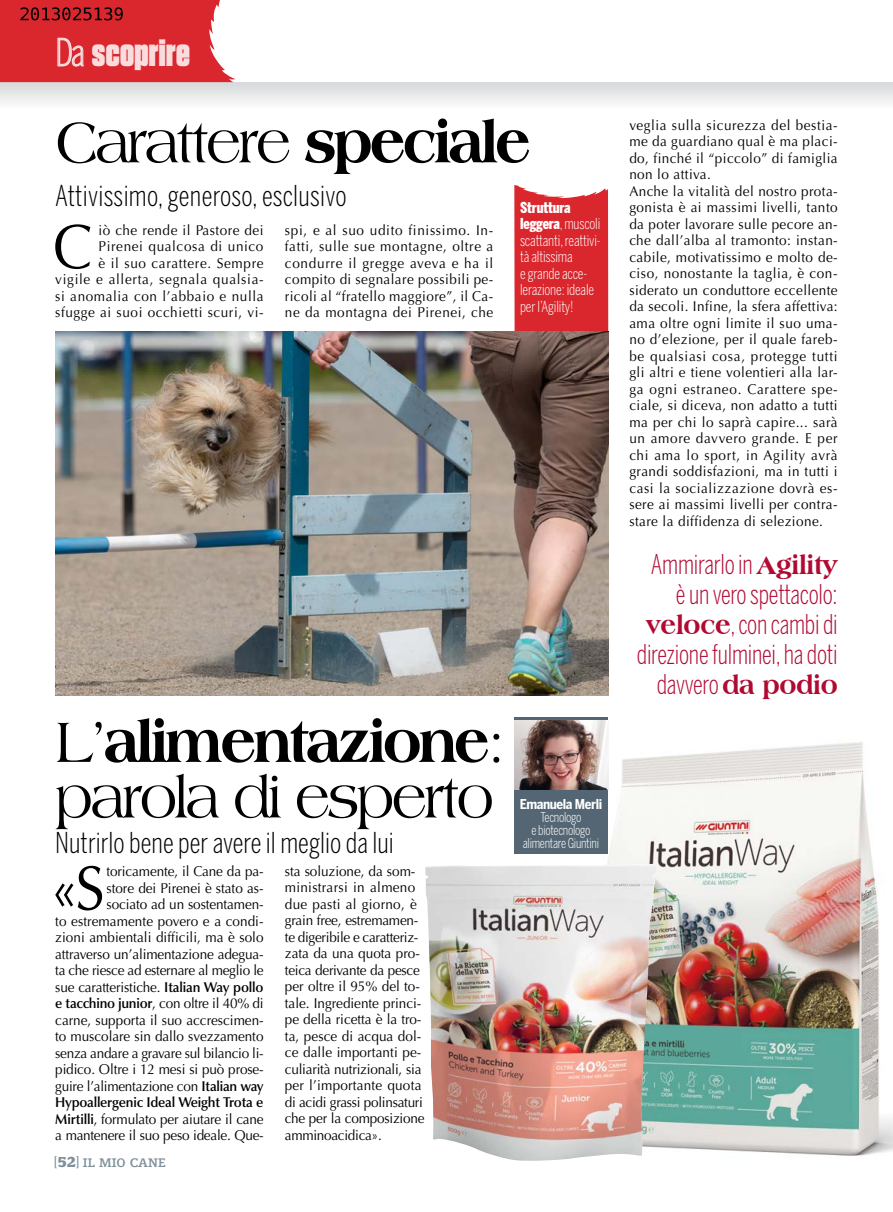
<style>
.page{position:relative;width:893px;height:1212px;background:#fff}
.page>*{position:absolute;margin:0;border:0;box-sizing:border-box;transform-origin:0 0}
.t1{font:62.4px "Optima LT Std";color:#000;scale:.95 1}
.t2{font:60px/55.5px "Americana BT";letter-spacing:-.05em;color:#000}
.t3{font:900 37.5px "Tungsten";letter-spacing:.01em;color:#fff}
.t4{font:300 28.5px "Benton Sans Comp";color:#000}
.t5{font:300 27px/30px "Benton Sans Comp";letter-spacing:-.01em;color:#b10a32;text-align:right;scale:.95 1}
.t6{font:300 15px/16.5px "Benton Sans Comp";letter-spacing:-.01em;color:#fff}
.t7{font:14.25px/16.5px "Optima LT Std";letter-spacing:.03em;color:#000;text-align:justify;scale:.95 1}
.t8{font:14.25px/16.5px "Optima LT Std";letter-spacing:-.01em;color:#000;text-align:right;scale:.95 1}
.t9{font:14.25px/16.5px "Optima LT Std";letter-spacing:-.005em;color:#000;scale:.95 1}
.t10{font:300 13.5px/12.8px "Benton Sans Comp";letter-spacing:-.02em;color:#fff;text-align:center}
.t11{font:700 13.5px "Benton Sans Cond";letter-spacing:-.03em;color:#fff}
.t12{font:12.9px "Siseriff LT Std";color:#7f8f99;scale:1.16 1}
.s1{font-family:"Benton Sans Comp";font-weight:300}
.s2{font-weight:800}
.s3{font-family:"Americana BT";font-weight:800}
.s4{font-weight:900}
.s5{font-weight:600}
.s6{font-size:15px}
.s7{font-weight:700;font-size:15px}
</style>
<div class="page">
<img style="left:525px;top:727px;width:368px;height:429px">
<svg style="left:514px;top:185px;width:94px;height:147px;background:#da353a"></svg>
<div style="left:514px;top:716px;width:94px;height:137px;background:#546674"></div>
<img style="left:514px;top:720px;width:94px;height:69px">
<img style="left:55px;top:332px;width:553px;height:363px">
<svg style="left:0;top:82px;width:893px;height:21px;fill:#e5e6e6"></svg>
<img style="left:425px;top:864px;width:231px;height:297px">
<svg style="left:0;top:0;width:235px;height:82px;background:#d7393f"></svg>
<h3 class="t3" style="left:55px;top:32px;width:136px"><span class="s1">Da</span> scoprire</h3>
<h2 class="t2" style="left:55px;top:114px;width:477px">Carattere <span class="s2">speciale</span></h2>
<p class="t7" style="left:629px;top:117px;width:221px;text-align:left">veglia sulla sicurezza del bestia&shy;me da guardiano qual è ma placi&shy;do, finché il “piccolo” di famiglia non lo attiva.<br>Anche la vitalità del nostro prota&shy;gonista è ai massimi livelli, tanto da poter lavorare sulle pecore an&shy;che dall’alba al tramonto: instan&shy;cabile, motivatissimo e molto de&shy;ciso, nonostante la taglia, è con&shy;siderato un conduttore eccellente da secoli. Infine, la sfera affettiva: ama oltre ogni limite il suo uma&shy;no d’elezione, per il quale fareb&shy;be qualsiasi cosa, protegge tutti gli altri e tiene volentieri alla lar&shy;ga ogni estraneo. Carattere spe&shy;ciale, si diceva, non adatto a tutti ma per chi lo saprà capire... sarà un amore davvero grande. E per chi ama lo sport, in Agility avrà grandi soddisfazioni, ma in tutti i casi la socializzazione dovrà es&shy;sere ai massimi livelli per contra&shy;stare la diffidenza di selezione.</p>
<h3 class="t5" style="left:637px;top:549px;width:213px">Ammirarlo in <span class="s3">Agility </span>è un vero spettacolo: <span class="s3">veloce</span>, con cambi di direzione fulminei, ha doti davvero <span class="s3">da podio</span></h3>
<h3 class="t4" style="left:55px;top:179px;width:293px">Attivissimo, generoso, esclusivo</h3>
<p class="t6" style="left:520px;top:199px;width:82px"><span class="s4">Struttura leggera</span>, muscoli scattanti, reattivi&shy;tà altissima<br>e grande acce&shy;lerazione: ideale per l’Agility!</p>
<p class="t7" style="left:285px;top:222px;width:221px">spi, e al suo udito finissimo. In&shy;fatti, sulle sue montagne, oltre a condurre il gregge aveva e ha il compito di segnalare possibili pe&shy;ricoli al “fratello maggiore”, il Ca&shy;ne da montagna dei Pirenei, che</p>
<p class="t7" style="left:55px;top:222px;width:221px;text-align:right">iò che rende il Pastore dei<br>Pirenei qualcosa di unico<br>è il suo carattere. Sempre<br>vigile e allerta, segnala qualsia&shy;si anomalia con l’abbaio e nulla sfugge ai suoi occhietti scuri, vi-</p>
<h1 class="t1" style="left:53px;top:211px;width:43px">C</h1>
<h2 class="t2" style="left:55px;top:714px;width:452px">L’<span class="s2">alimentazione</span>: parola di esperto</h2>
<h3 class="t4" style="left:55px;top:826px;width:340px">Nutrirlo bene per avere il meglio da lui</h3>
<p class="t9" style="left:285px;top:863px;width:148px">sta soluzione, da som&shy;ministrarsi in almeno due pasti al giorno, è grain free, estremamen&shy;te digeribile e caratteriz&shy;zata da una quota pro&shy;teica derivante da pesce per oltre il 95% del to&shy;tale. Ingrediente princi&shy;pe della ricetta è la tro&shy;ta, pesce di acqua dol&shy;ce dalle importanti pe&shy;culiarità nutrizionali, sia per l’importante quota di acidi grassi polinsaturi che per la composizione amminoacidica».</p>
<p class="t8" style="left:55px;top:863px;width:221px">toricamente, il Cane da pa-<br>store dei Pirenei è stato as-<br>sociato ad un sostentamen-<br>to estremamente povero e a condi&shy;zioni ambientali difficili, ma è solo attraverso un’alimentazione adegua&shy;ta che riesce ad esternare al meglio le sue caratteristiche. <span class="s5">Italian Way pollo e tacchino junior</span>, con oltre il 40% di carne, supporta il suo accrescimen&shy;to muscolare sin dallo svezzamento senza andare a gravare sul bilancio li&shy;pidico. Oltre i 12 mesi si può prose&shy;guire l’alimentazione con <span class="s5">Italian way Hypoallergenic Ideal Weight Trota e Mirtilli</span>, formulato per aiutare il cane a mantenere il suo peso ideale. Que-</p>
<h1 class="t1" style="left:50px;top:852px;width:60px">«S</h1>
<p class="t12" style="left:54px;top:1155px;width:98px"><span class="s6">[</span><span class="s7">52</span><span class="s6">]</span> IL MIO CANE</p>
<p class="t11" style="left:520px;top:797px;width:84px">Emanuela Merli</p>
<p class="t10" style="left:523px;top:811px;width:78px">Tecnologo<br>e biotecnologo alimentare Giuntini</p>
</div>
